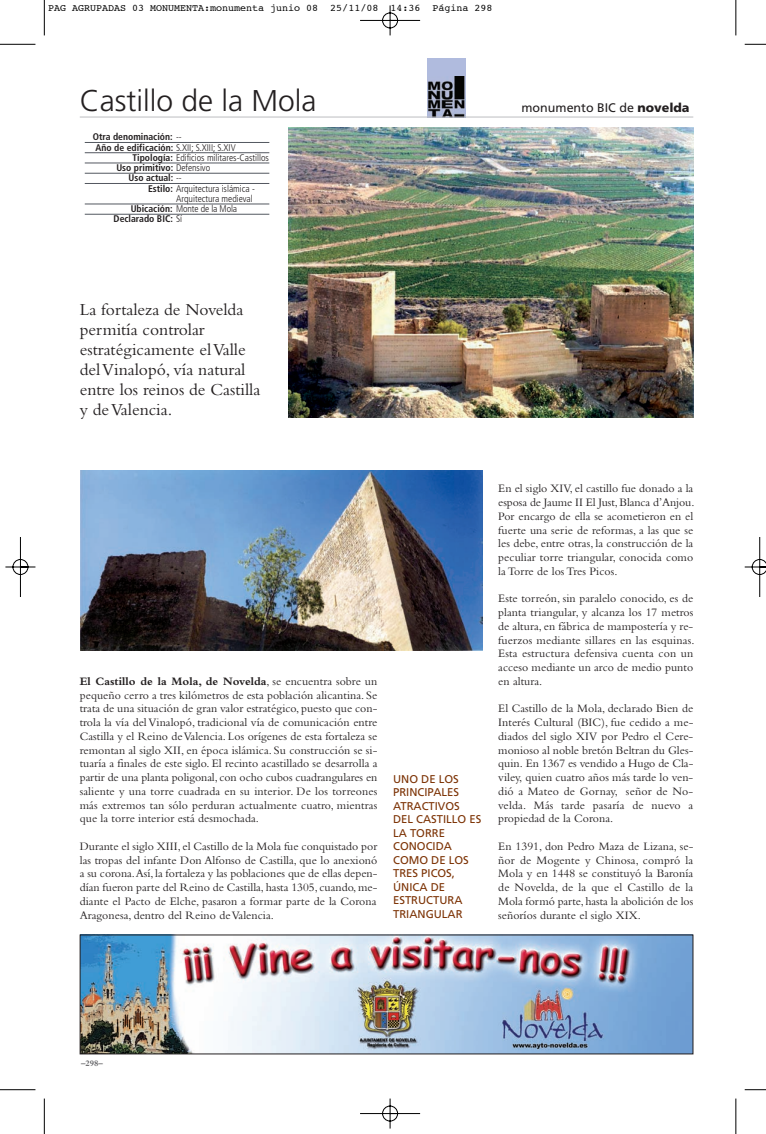
<style>
.page{position:relative;width:766px;height:1134px;background:#fff}
.page>*{position:absolute;margin:0;border:0;box-sizing:border-box;transform-origin:0 0}
.t1{font:300 30px "Frutiger";color:#231f20}
.t2{font:17.5px/20px "Bembo";color:#231f20}
.t3{font:12.5px "Frutiger";color:#231f20}
.t4{font:11.88px/13.8px "Bembo";letter-spacing:.005em;color:#231f20;text-align:justify}
.t5{font:11.25px/13.5px "Frutiger";color:#7c3204}
.t6{font:10px "Courier";color:#000}
.t7{font:300 condensed 9.62px "Frutiger";color:#231f20}
.t8{font:700 condensed 9.62px "Frutiger";color:#231f20}
.t9{font:700 8.75px "Bembo";color:#636366}
.s1{font-weight:300}
.s2{font-weight:700}
.s3{font-weight:900}
</style>
<div class="page">
<hr style="left:44px;top:0;width:1px;height:35px;background:#000">
<hr style="left:0;top:44px;width:35px;height:1px;background:#000">
<hr style="left:735px;top:0;width:1px;height:35px;background:#000">
<hr style="left:44px;top:1098px;width:1px;height:36px;background:#000">
<hr style="left:0;top:1089px;width:35px;height:1px;background:#000">
<hr style="left:735px;top:1098px;width:1px;height:36px;background:#000">
<img style="left:5px;top:5px;width:760px;height:1124px">
<p class="t6" style="left:48px;top:4px;width:445px">PAG AGRUPADAS 03 MONUMENTA:monumenta junio 08 25/11/08 14:36 Página 298</p>
<h1 class="t1" style="left:80px;top:88px;width:238px">Castillo de la Mola</h1>
<p class="t8" style="left:93px;top:133px;width:90px">Otra denominación: <span class="s1">--</span></p>
<p class="t7" style="left:96px;top:143px;width:142px"><span class="s2">Año de edificación:</span> S.XII; S.XIII; S.XIV</p>
<p class="t7" style="left:133px;top:154px;width:138px"><span class="s2">Tipología:</span> Edificios militares-Castillos</p>
<p class="t8" style="left:116px;top:164px;width:95px">Uso primitivo: <span class="s1">Defensivo</span></p>
<p class="t8" style="left:128px;top:174px;width:55px">Uso actual: <span class="s1">--</span></p>
<p class="t7" style="left:148px;top:184px;width:108px"><span class="s2">Estilo:</span> Arquitectura islámica -</p>
<p class="t7" style="left:176px;top:195px;width:78px">Arquitectura medieval</p>
<p class="t7" style="left:131px;top:205px;width:108px"><span class="s2">Ubicación:</span> Monte de la Mola</p>
<p class="t8" style="left:113px;top:215px;width:70px">Declarado BIC: <span class="s1">Sí</span></p>
<p class="t3" style="left:521px;top:102px;width:169px">monumento BIC de <span class="s3">novelda</span></p>
<h2 class="t2" style="left:80px;top:302px;width:182px">La fortaleza de Novelda permitía controlar estratégicamente el Valle del Vinalopó, vía natural entre los reinos de Castilla y de Valencia.</h2>
<p class="t4" style="left:80px;top:675px;width:299px"><span class="s2">El Castillo de la Mola, de Novelda</span>, se encuentra sobre un pequeño cerro a tres kilómetros de esta población alicantina. Se trata de una situación de gran valor estratégico, puesto que con&shy;trola la vía del Vinalopó, tradicional vía de comunicación entre Castilla y el Reino de Valencia. Los orígenes de esta fortaleza se remontan al siglo XII, en época islámica. Su construcción se si&shy;tuaría a finales de este siglo. El recinto acastillado se desarrolla a partir de una planta poligonal, con ocho cubos cuadrangulares en saliente y una torre cuadrada en su interior. De los torreones más extremos tan sólo perduran actualmente cuatro, mientras que la torre interior está desmochada.</p>
<p class="t4" style="left:80px;top:840px;width:299px">Durante el siglo XIII, el Castillo de la Mola fue conquistado por las tropas del infante Don Alfonso de Castilla, que lo anexionó a su corona. Así, la fortaleza y las poblaciones que de ellas depen&shy;dían fueron parte del Reino de Castilla, hasta 1305, cuando, me&shy;diante el Pacto de Elche, pasaron a formar parte de la Corona Aragonesa, dentro del Reino de Valencia.</p>
<p class="t5" style="left:393px;top:773px;width:90px">UNO DE LOS<br>PRINCIPALES<br>ATRACTIVOS<br>DEL CASTILLO ES<br>LA TORRE<br>CONOCIDA<br>COMO DE LOS<br>TRES PICOS,<br>ÚNICA DE<br>ESTRUCTURA<br>TRIANGULAR</p>
<p class="t4" style="left:498px;top:483px;width:198px">En el siglo XIV, el castillo fue donado a la esposa de Jaume II El Just, Blanca d’Anjou.<br>Por encargo de ella se acometieron en el fuerte una serie de reformas, a las que se les debe, entre otras, la construcción de la peculiar torre triangular, conocida como la Torre de los Tres Picos.</p>
<p class="t4" style="left:498px;top:593px;width:198px">Este torreón, sin paralelo conocido, es de planta triangular, y alcanza los 17 metros de altura, en fábrica de mampostería y re&shy;fuerzos mediante sillares en las esquinas.<br>Esta estructura defensiva cuenta con un acceso mediante un arco de medio punto en altura.</p>
<p class="t4" style="left:498px;top:703px;width:196px">El Castillo de la Mola, declarado Bien de Interés Cultural (BIC), fue cedido a me&shy;diados del siglo XIV por Pedro el Cere&shy;monioso al noble bretón Beltran du Gles&shy;quin. En 1367 es vendido a Hugo de Cla&shy;viley, quien cuatro años más tarde lo ven&shy;dió a Mateo de Gornay, señor de No&shy;velda. Más tarde pasaría de nuevo a propiedad de la Corona.</p>
<p class="t4" style="left:498px;top:840px;width:196px">En 1391, don Pedro Maza de Lizana, se&shy;ñor de Mogente y Chinosa, compró la Mola y en 1448 se constituyó la Baronía de Novelda, de la que el Castillo de la Mola formó parte, hasta la abolición de los señoríos durante el siglo XIX.</p>
<p class="t9" style="left:81px;top:1060px;width:23px">–298–</p>
</div>
